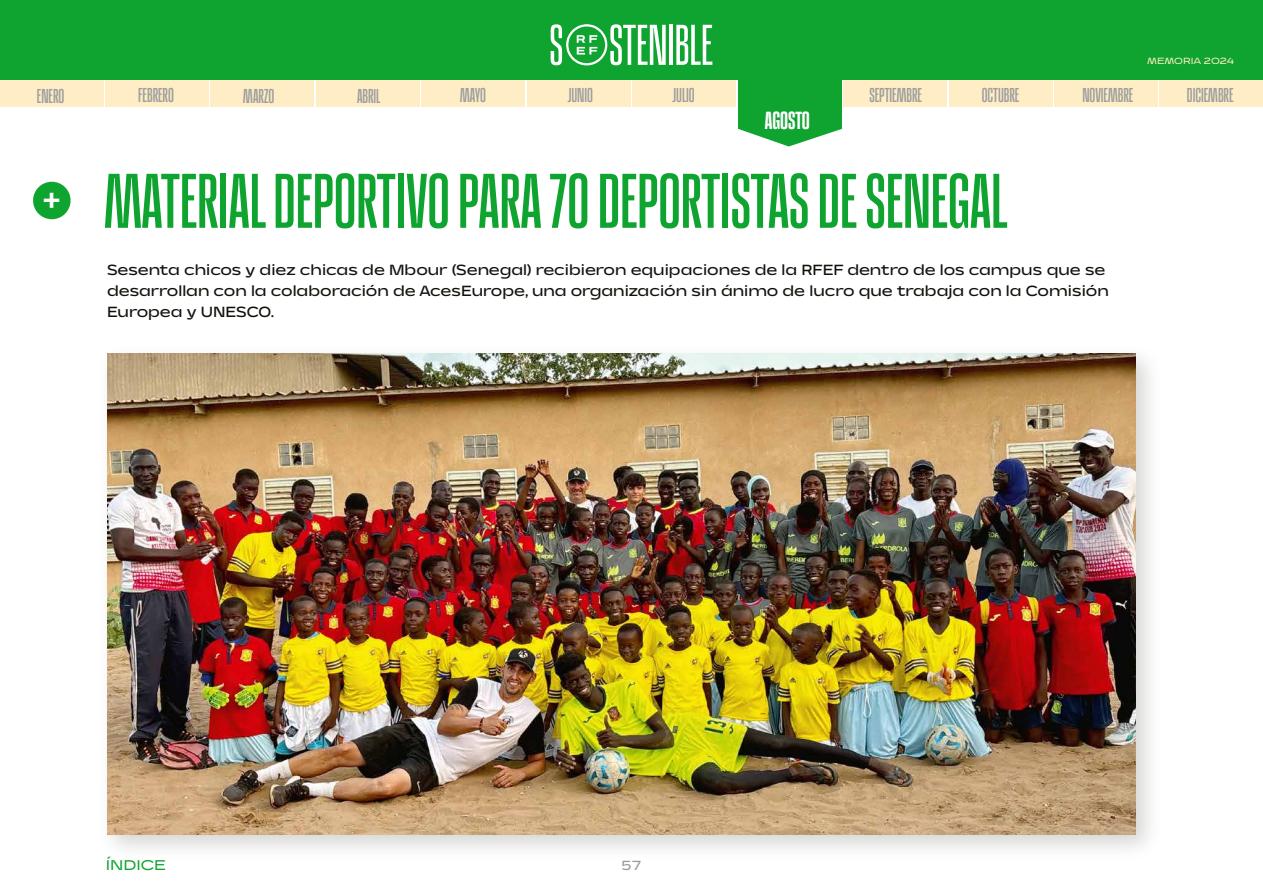
<style>
.page{position:relative;width:1263px;height:893px;background:#fff}
.page>*{position:absolute;margin:0;border:0;box-sizing:border-box;transform-origin:0 0}
.t1{font:600 75px "La Roja Estrecha";color:#0ea42f}
.t2{font:600 33.45px "Montserrat";color:#fff}
.t3{font:700 24px "La Roja Estrecha";color:#fff}
.t4{font:600 19.5px "La Roja Estrecha";color:#9d9e9e}
.t5{font:600 15px/21px "La Rojita";color:#12120d}
.t6{font:600 13.65px "La Roja Ancha";color:#0ea42f}
.t7{font:600 13.5px "La Rojita";color:#9d9e9e}
.t8{font:600 8.7px "La Roja Ancha";color:#ffedc5}
</style>
<div class="page">
<div style="left:632px;top:78px;width:104px;height:29px;background:#ffedc5"></div>
<div style="left:527px;top:78px;width:104px;height:29px;background:#ffedc5"></div>
<div style="left:316px;top:79px;width:104px;height:28px;background:#ffedc5"></div>
<div style="left:210px;top:79px;width:104px;height:28px;background:#ffedc5"></div>
<div style="left:105px;top:78px;width:104px;height:29px;background:#ffedc5"></div>
<div style="left:0;top:78px;width:103px;height:29px;background:#ffedc5"></div>
<div style="left:421px;top:78px;width:104px;height:29px;background:#ffedc5"></div>
<div style="left:843px;top:78px;width:104px;height:29px;background:#ffedc5"></div>
<div style="left:949px;top:78px;width:103px;height:29px;background:#ffedc5"></div>
<div style="left:1054px;top:78px;width:104px;height:29px;background:#ffedc5"></div>
<div style="left:1160px;top:78px;width:103px;height:29px;background:#ffedc5"></div>
<div style="left:738px;top:75px;width:104px;height:54px;background:#0ea42f"></div>
<svg style="left:738px;top:129px;width:104px;height:17px"></svg>
<div style="left:0;top:0;width:1263px;height:79px;background:#0ea42f"></div>
<svg style="left:551px;top:24px;width:115px;height:41px"></svg>
<hr style="left:669px;top:25px;width:4px;height:40px;background:#fff">
<svg style="left:676px;top:25px;width:36px;height:40px"></svg>
<img style="left:107px;top:353px;width:1043px;height:496px">
<img style="left:107px;top:354px;width:1028px;height:480px">
<div style="left:33px;top:182px;width:38px;height:37px;background:#0ea42f;border-radius:50%"></div>
<h3 class="t4" style="left:37px;top:85px;width:29px">ENERO</h3>
<h2 class="t2" style="left:42px;top:177px;width:21px">+</h2>
<p class="t8" style="left:1147px;top:55px;width:89px">MEMORIA 2024</p>
<h3 class="t4" style="left:138px;top:84px;width:37px">FEBRERO</h3>
<h3 class="t4" style="left:460px;top:84px;width:27px">MAYO</h3>
<h3 class="t4" style="left:869px;top:84px;width:54px">SEPTIEMBRE</h3>
<h3 class="t4" style="left:982px;top:84px;width:39px">OCTUBRE</h3>
<h3 class="t4" style="left:1082px;top:84px;width:52px">NOVIEMBRE</h3>
<h3 class="t4" style="left:1187px;top:84px;width:48px">DICIEMBRE</h3>
<h3 class="t4" style="left:243px;top:84px;width:32px">MARZO</h3>
<h3 class="t4" style="left:357px;top:84px;width:25px">ABRIL</h3>
<h3 class="t4" style="left:568px;top:84px;width:27px">JUNIO</h3>
<h3 class="t4" style="left:672px;top:84px;width:24px">JULIO</h3>
<h3 class="t3" style="left:765px;top:106px;width:47px">AGOSTO</h3>
<h1 class="t1" style="left:105px;top:158px;width:904px">MATERIAL DEPORTIVO PARA 70 DEPORTISTAS DE SENEGAL</h1>
<p class="t5" style="left:107px;top:259px;width:1003px">Sesenta chicos y diez chicas de Mbour (Senegal) recibieron equipaciones de la RFEF dentro de los campus que se desarrollan con la colaboración de AcesEurope, una organización sin ánimo de lucro que trabaja con la Comisión<br>Europea y UNESCO.</p>
<p class="t6" style="left:106px;top:856px;width:62px">ÍNDICE</p>
<p class="t7" style="left:621px;top:858px;width:22px">57</p>
</div>
